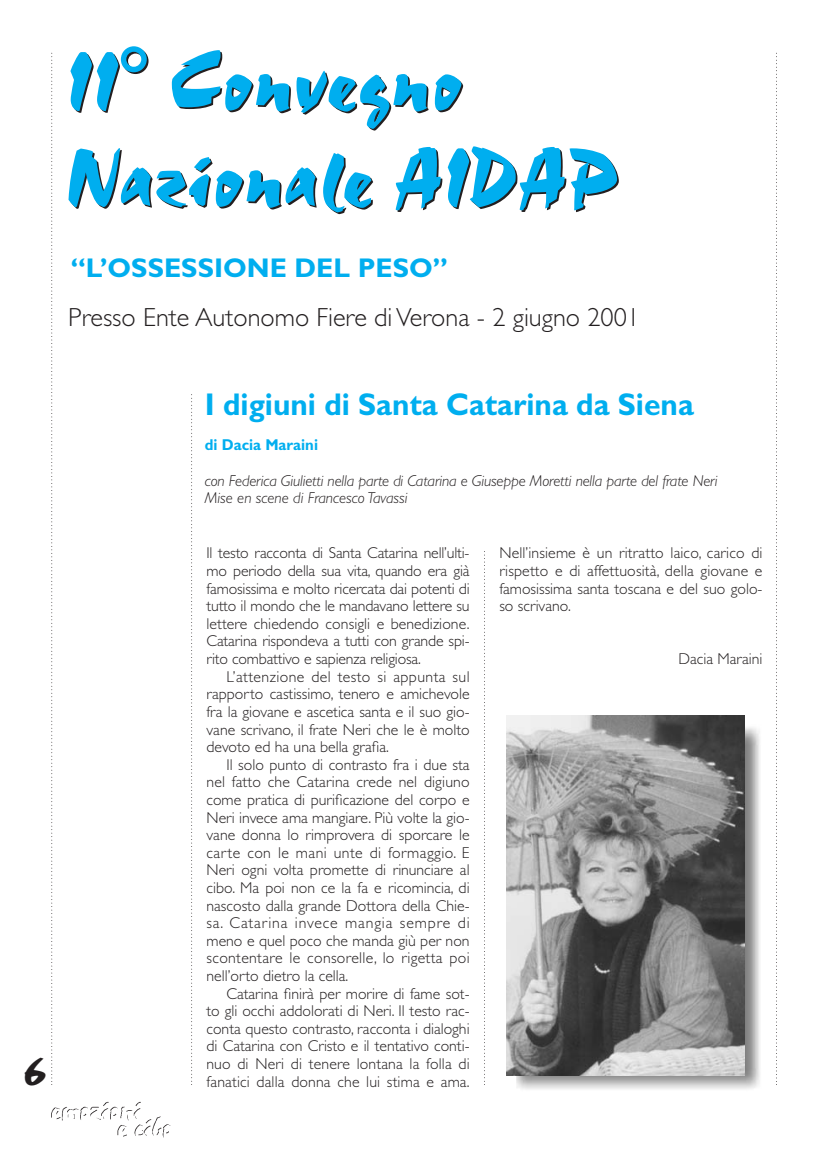
<style>
.page{position:relative;width:829px;height:1176px;background:#fff}
.page>*{position:absolute;margin:0;border:0;box-sizing:border-box;transform-origin:0 0}
.t1{font:87.5px/96.2px "Staccato 555 BT Regular A";color:#00aeef}
.t2{font:43.75px "Staccato 555 BT Regular A";color:#231f20}
.t3{font:700 31.5px "Gill Sans";color:#00aeef;scale:.95 1}
.t4{font:700 27.12px "Gill Sans";color:#00aeef}
.t5{font:300 26.25px "Gill Sans";color:#231f20}
.t6{font:300 15.75px/17.7px "Gill Sans";color:#231f20;text-align:justify}
.t7{font:italic 300 15.75px/17.7px "Gill Sans";letter-spacing:-.01em;color:#231f20}
.t8{font:700 15.75px "Gill Sans";color:#00aeef;scale:.95 1}
</style>
<div class="page">
<img style="left:516px;top:724px;width:244px;height:365px">
<svg style="left:51px;top:53px;width:1px;height:1032px"></svg>
<img style="left:51px;top:1101px;width:120px;height:37px">
<svg style="left:191px;top:394px;width:1px;height:691px"></svg>
<img style="left:506px;top:715px;width:238px;height:360px">
<svg style="left:776px;top:53px;width:1px;height:1032px"></svg>
<svg style="left:484px;top:551px;width:1px;height:534px"></svg>
<h1 class="t1" style="left:67px;top:40px;width:553px">II° Convegno<br>Nazionale AIDAP</h1>
<h3 class="t4" style="left:70px;top:259px;width:379px">“L’OSSESSIONE DEL PESO”</h3>
<h3 class="t5" style="left:68px;top:308px;width:573px">Presso Ente Autonomo Fiere di Verona - 2 giugno 2001</h3>
<h2 class="t2" style="left:25px;top:1053px;width:24px">6</h2>
<h3 class="t3" style="left:205px;top:394px;width:516px">I digiuni di Santa Catarina da Siena</h3>
<p class="t8" style="left:205px;top:440px;width:121px">di Dacia Maraini</p>
<p class="t7" style="left:205px;top:473px;width:514px">con Federica Giulietti nella parte di Catarina e Giuseppe Moretti nella parte del frate Neri<br>Mise en scene di Francesco Tavassi</p>
<p class="t6" style="left:206px;top:546px;width:264px">Il testo racconta di Santa Catarina nell’ulti&shy;mo periodo della sua vita, quando era già famosissima e molto ricercata dai potenti di tutto il mondo che le mandavano lettere su lettere chiedendo consigli e benedizione.<br>Catarina rispondeva a tutti con grande spi&shy;rito combattivo e sapienza religiosa.</p>
<p class="t6" style="left:206px;top:669px;width:264px;text-indent:20px">L’attenzione del testo si appunta sul rapporto castissimo, tenero e amichevole fra la giovane e ascetica santa e il suo gio&shy;vane scrivano, il frate Neri che le è molto devoto ed ha una bella grafia.</p>
<p class="t6" style="left:206px;top:757px;width:264px;text-indent:20px">Il solo punto di contrasto fra i due sta nel fatto che Catarina crede nel digiuno come pratica di purificazione del corpo e Neri invece ama mangiare. Più volte la gio&shy;vane donna lo rimprovera di sporcare le carte con le mani unte di formaggio. E Neri ogni volta promette di rinunciare al cibo. Ma poi non ce la fa e ricomincia, di nascosto dalla grande Dottora della Chie&shy;sa. Catarina invece mangia sempre di meno e quel poco che manda giù per non scontentare le consorelle, lo rigetta poi nell’orto dietro la cella.</p>
<p class="t6" style="left:206px;top:986px;width:264px;text-indent:20px">Catarina finirà per morire di fame sot&shy;to gli occhi addolorati di Neri. Il testo rac&shy;conta questo contrasto, racconta i dialoghi di Catarina con Cristo e il tentativo conti&shy;nuo di Neri di tenere lontana la folla di fanatici dalla donna che lui stima e ama.</p>
<p class="t6" style="left:499px;top:546px;width:264px">Nell’insieme è un ritratto laico, carico di rispetto e di affettuosità, della giovane e famosissima santa toscana e del suo golo&shy;so scrivano.</p>
<p class="t6" style="left:678px;top:651px;width:86px">Dacia Maraini</p>
</div>
